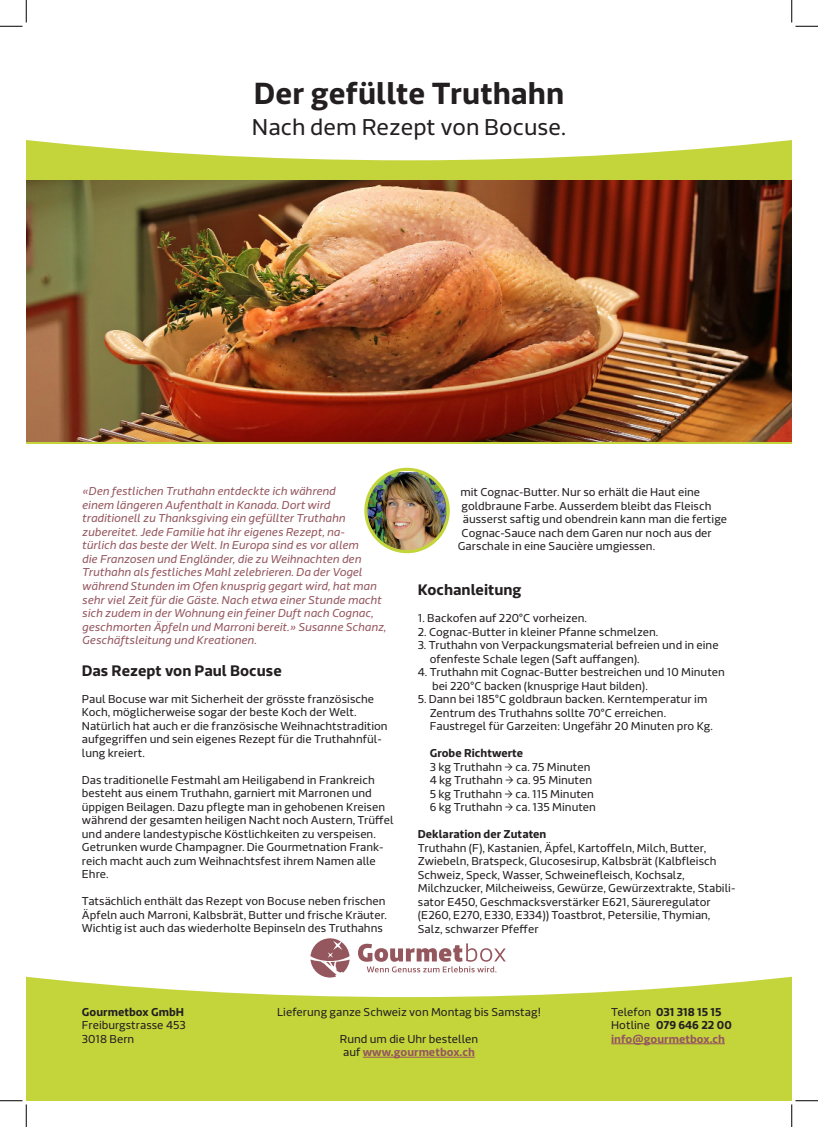
<style>
.page{position:relative;width:818px;height:1127px;background:#fff}
.page>*{position:absolute;margin:0;border:0;box-sizing:border-box;transform-origin:0 0}
.t1{font:700 30px "Riona Sans";color:#231f20}
.t2{font:22.5px "Riona Sans";color:#231f20}
.t3{font:700 15px "Riona Sans";color:#231f20}
.t4{font:11.25px/13.5px "Riona Sans";color:#231f20}
.t5{font:italic 11.25px/13.5px "Riona Sans";color:#95575e}
.t6{font:700 11.25px/13.5px "Riona Sans";color:#231f20}
.s1{font-weight:700;color:#95575e}
.s2{font-weight:400}
.s3{color:#95575e}
</style>
<div class="page">
<svg style="left:26px;top:976px;width:766px;height:124px;background:#cad952"></svg>
<svg style="left:310px;top:938px;width:40px;height:39px"></svg>
<svg style="left:358px;top:943px;width:148px;height:29px"></svg>
<hr style="left:611px;top:1043px;width:114px;height:1px;background:#95575e">
<hr style="left:363px;top:1056px;width:112px;height:1px;background:#95575e">
<svg style="left:26px;top:140px;width:766px;height:40px;fill:#c4d53c"></svg>
<svg style="left:26px;top:441px;width:766px;height:3px;background:#b0a333"></svg>
<img style="left:26px;top:180px;width:766px;height:261px">
<img style="left:366px;top:472px;width:82px;height:79px">
<div style="left:364px;top:467px;width:86px;height:86px;border:3px solid #c4d53c;border-radius:50%"></div>
<svg style="left:0;top:0;width:27px;height:27px"></svg>
<svg style="left:0;top:1100px;width:27px;height:26px"></svg>
<svg style="left:791px;top:0;width:27px;height:27px"></svg>
<svg style="left:791px;top:1100px;width:27px;height:26px"></svg>
<h1 class="t1" style="left:254px;top:75px;width:312px">Der gefüllte Truthahn</h1>
<h2 class="t2" style="left:252px;top:113px;width:316px">Nach dem Rezept von Bocuse.</h2>
<p class="t5" style="left:82px;top:485px;width:306px">«Den festlichen Truthahn entdeckte ich während<br>einem längeren Aufenthalt in Kanada. Dort wird traditionell zu Thanksgiving ein gefüllter Truthahn zubereitet. Jede Familie hat ihr eigenes Rezept, na-<br>türlich das beste der Welt. In Europa sind es vor allem<br>die Franzosen und Engländer, die zu Weihnachten den Truthahn als festliches Mahl zelebrieren. Da der Vogel während Stunden im Ofen knusprig gegart wird, hat man sehr viel Zeit für die Gäste. Nach etwa einer Stunde macht sich zudem in der Wohnung ein feiner Duft nach Cognac, geschmorten Äpfeln und Marroni bereit.» Susanne Schanz, Geschäftsleitung und Kreationen.</p>
<h3 class="t3" style="left:82px;top:660px;width:201px">Das Rezept von Paul Bocuse</h3>
<p class="t4" style="left:82px;top:692px;width:307px">Paul Bocuse war mit Sicherheit der grösste französische Koch, möglicherweise sogar der beste Koch der Welt.<br>Natürlich hat auch er die französische Weihnachtstradition aufgegriffen und sein eigenes Rezept für die Truthahnfül&shy;lung kreiert.</p>
<p class="t4" style="left:82px;top:773px;width:313px">Das traditionelle Festmahl am Heiligabend in Frankreich besteht aus einem Truthahn, garniert mit Marronen und üppigen Beilagen. Dazu pflegte man in gehobenen Kreisen während der gesamten heiligen Nacht noch Austern, Trüffel und andere landestypische Köstlichkeiten zu verspeisen.<br>Getrunken wurde Champagner. Die Gourmetnation Frank&shy;reich macht auch zum Weihnachtsfest ihrem Namen alle Ehre.</p>
<p class="t4" style="left:82px;top:894px;width:307px">Tatsächlich enthält das Rezept von Bocuse neben frischen<br>Äpfeln auch Marroni, Kalbsbrät, Butter und frische Kräuter.<br>Wichtig ist auch das wiederholte Bepinseln des Truthahns</p>
<p class="t4" style="left:460px;top:485px;width:241px">mit Cognac-Butter. Nur so erhält die Haut eine</p>
<p class="t4" style="left:462px;top:499px;width:251px">goldbraune Farbe. Ausserdem bleibt das Fleisch</p>
<p class="t4" style="left:463px;top:512px;width:266px">äusserst saftig und obendrein kann man die fertige</p>
<p class="t4" style="left:462px;top:526px;width:252px">Cognac-Sauce nach dem Garen nur noch aus der</p>
<p class="t4" style="left:458px;top:539px;width:199px">Garschale in eine Saucière umgiessen.</p>
<h3 class="t3" style="left:418px;top:580px;width:105px">Kochanleitung</h3>
<p class="t4" style="left:418px;top:611px;width:171px">1. Backofen auf 220°C vorheizen.</p>
<p class="t4" style="left:418px;top:625px;width:242px">2. Cognac-Butter in kleiner Pfanne schmelzen.</p>
<p class="t4" style="left:430px;top:638px;width:290px;text-indent:-12px">3. Truthahn von Verpackungsmaterial befreien und in eine ofenfeste Schale legen (Saft auffangen).</p>
<p class="t4" style="left:432px;top:665px;width:294px;text-indent:-14px">4. Truthahn mit Cognac-Butter bestreichen und 10 Minuten bei 220°C backen (knusprige Haut bilden).</p>
<p class="t4" style="left:430px;top:692px;width:285px;text-indent:-12px">5. Dann bei 185°C goldbraun backen. Kerntemperatur im<br>Zentrum des Truthahns sollte 70°C erreichen.<br>Faustregel für Garzeiten: Ungefähr 20 Minuten pro Kg.</p>
<p class="t6" style="left:430px;top:746px;width:95px">Grobe Richtwerte</p>
<p class="t4" style="left:430px;top:760px;width:168px">3 kg Truthahn -&gt; ca. 75 Minuten<br>4 kg Truthahn -&gt; ca. 95 Minuten<br>5 kg Truthahn -&gt; ca. 115 Minuten<br>6 kg Truthahn -&gt; ca. 135 Minuten</p>
<p class="t6" style="left:418px;top:827px;width:130px">Deklaration der Zutaten</p>
<p class="t4" style="left:418px;top:841px;width:319px">Truthahn (F), Kastanien, Äpfel, Kartoffeln, Milch, Butter, Zwiebeln, Bratspeck, Glucosesirup, Kalbsbrät (Kalbfleisch Schweiz, Speck, Wasser, Schweinefleisch, Kochsalz, Milchzucker, Milcheiweiss, Gewürze, Gewürzextrakte, Stabili&shy;sator E450, Geschmacksverstärker E621, Säureregulator (E260, E270, E330, E334)) Toastbrot, Petersilie, Thymian, Salz, schwarzer Pfeffer</p>
<p class="t6" style="left:82px;top:1004px;width:104px">Gourmetbox GmbH</p>
<p class="t4" style="left:82px;top:1018px;width:105px">Freiburgstrasse 453<br>3018 Bern</p>
<p class="t4" style="left:277px;top:1004px;width:265px">Lieferung ganze Schweiz von Montag bis Samstag!</p>
<p class="t4" style="left:340px;top:1031px;width:140px">Rund um die Uhr bestellen auf <span class="s1">www.gourmetbox.ch</span></p>
<p class="t6" style="left:611px;top:1004px;width:122px"><span class="s2">Telefon</span> 031 318 15 15<br><span class="s2">Hotline</span> 079 646 22 00 <span class="s3">info@gourmetbox.ch</span></p>
</div>
